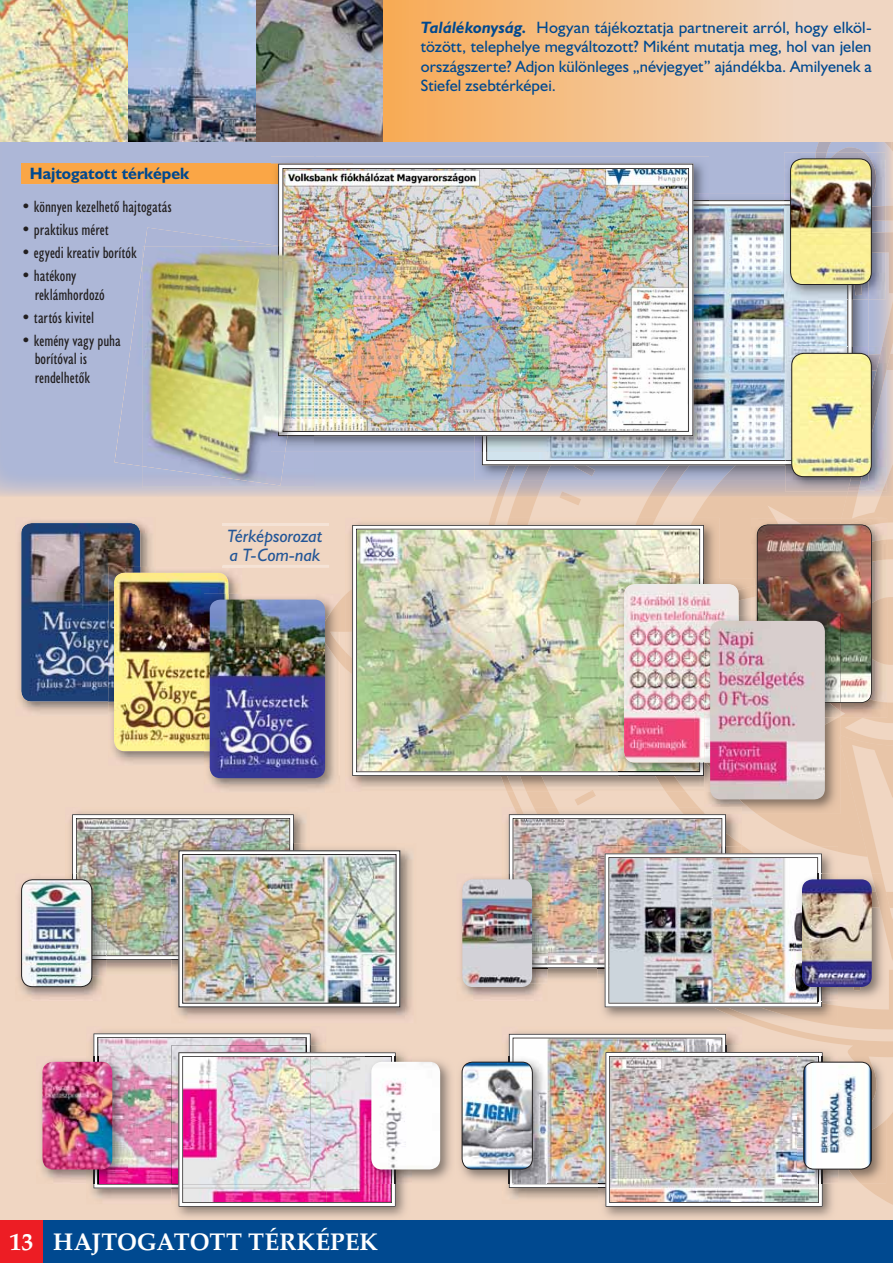
<style>
.page{position:relative;width:893px;height:1263px;background:#f0d6c2}
.page>*{position:absolute;margin:0;border:0;box-sizing:border-box;transform-origin:0 0}
.t1{font:700 24px "Palatino Linotype";letter-spacing:.005em;color:#fff}
.t2{font:italic 18px/19.5px "Humanist 521.PFL";letter-spacing:-.005em;color:#235697}
.t3{font:16.5px/19.5px "Humanist 521.PFL";letter-spacing:.005em;color:#004990;text-align:justify}
.t4{font:16.5px/18.8px "Humanist 521 Cn.PFL";color:#221f20}
.t5{font:700 16.5px "Humanist 521.PFL";color:#004990}
.s1{font-weight:700;font-style:italic}
</style>
<div class="page">
<div style="left:0;top:142px;width:315px;height:106px;background:#adb7d7"></div>
<div style="left:315px;top:142px;width:182px;height:15px;background:#adb7d7"></div>
<img style="left:0;top:248px;width:157px;height:248px">
<img style="left:157px;top:452px;width:340px;height:44px">
<div style="left:0;top:1220px;width:893px;height:43px;background:#004990"></div>
<div style="left:0;top:1220px;width:42px;height:43px;background:#ed1d24"></div>
<svg style="left:490px;top:497px;width:403px;height:708px"></svg>
<img style="left:497px;top:142px;width:396px;height:355px">
<svg style="left:340px;top:595px;width:5px;height:73px"></svg>
<img style="left:891px;top:142px;width:2px;height:9px">
<img style="left:868px;top:301px;width:25px;height:173px">
<svg style="left:383px;top:0;width:378px;height:142px;background:#f4be85"></svg>
<div style="left:21px;top:164px;width:332px;height:20px;background:#faa646"></div>
<img style="left:488px;top:518px;width:13px;height:274px">
<img style="left:345px;top:589px;width:7px;height:85px">
<svg style="left:352px;top:525px;width:149px;height:251px;background:#cdcccc"></svg>
<img style="left:356px;top:529px;width:145px;height:243px">
<img style="left:0;top:0;width:383px;height:142px">
<hr style="left:222px;top:523px;width:107px;height:3px;background:#f5e3d6">
<img style="left:19px;top:521px;width:133px;height:193px">
<img style="left:21px;top:523px;width:119px;height:179px;border-radius:11px">
<img style="left:177px;top:849px;width:236px;height:169px">
<img style="left:19px;top:878px;width:53px;height:121px">
<img style="left:72px;top:814px;width:330px;height:196px">
<img style="left:72px;top:874px;width:34px;height:86px">
<img style="left:76px;top:874px;width:30px;height:82px">
<img style="left:22px;top:880px;width:69px;height:106px;border-radius:11px">
<div style="left:21px;top:879px;width:71px;height:108px;border:1px solid #221f20;border-radius:11px"></div>
<img style="left:502px;top:1027px;width:240px;height:177px">
<img style="left:604px;top:1183px;width:234px;height:34px">
<img style="left:823px;top:1045px;width:15px;height:11px">
<img style="left:509px;top:1034px;width:314px;height:173px">
<img style="left:460px;top:1056px;width:53px;height:127px">
<img style="left:509px;top:1056px;width:1px;height:127px">
<img style="left:513px;top:1056px;width:34px;height:127px">
<img style="left:462px;top:1062px;width:70px;height:107px;border-radius:10px">
<div style="left:462px;top:1062px;width:71px;height:107px;border:1px solid #221f20;border-radius:10px"></div>
<img style="left:819px;top:1056px;width:67px;height:127px">
<img style="left:822px;top:1056px;width:1px;height:127px">
<img style="left:797px;top:1056px;width:22px;height:127px">
<img style="left:804px;top:1062px;width:67px;height:107px;border-radius:10px">
<div style="left:803px;top:1062px;width:69px;height:107px;border:1px solid #221f20;border-radius:10px"></div>
<img style="left:597px;top:1008px;width:116px;height:15px">
<img style="left:713px;top:1008px;width:47px;height:15px">
<img style="left:760px;top:1008px;width:78px;height:15px">
<img style="left:461px;top:874px;width:40px;height:127px">
<img style="left:462px;top:879px;width:70px;height:108px;border-radius:11px">
<img style="left:112px;top:571px;width:127px;height:193px">
<svg style="left:222px;top:565px;width:107px;height:3px"></svg>
<img style="left:108px;top:567px;width:48px;height:149px">
<img style="left:108px;top:567px;width:32px;height:135px">
<img style="left:114px;top:573px;width:114px;height:178px;border-radius:11px">
<img style="left:475px;top:452px;width:246px;height:29px">
<img style="left:503px;top:465px;width:13px;height:9px">
<img style="left:658px;top:465px;width:32px;height:9px">
<img style="left:574px;top:465px;width:21px;height:9px">
<img style="left:721px;top:465px;width:64px;height:9px">
<img style="left:522px;top:465px;width:29px;height:9px">
<img style="left:709px;top:193px;width:159px;height:154px">
<svg style="left:669px;top:465px;width:25px;height:1px"></svg>
<svg style="left:574px;top:465px;width:12px;height:1px"></svg>
<svg style="left:529px;top:465px;width:24px;height:1px"></svg>
<img style="left:486px;top:205px;width:362px;height:256px">
<img style="left:271px;top:157px;width:438px;height:295px">
<img style="left:271px;top:164px;width:7px;height:20px">
<img style="left:486px;top:205px;width:223px;height:247px">
<svg style="left:693px;top:169px;width:1px;height:37px"></svg>
<svg style="left:278px;top:164px;width:415px;height:272px;background:#dad9da"></svg>
<img style="left:282px;top:168px;width:407px;height:264px">
<img style="left:784px;top:152px;width:102px;height:147px">
<img style="left:815px;top:152px;width:71px;height:69px">
<img style="left:872px;top:232px;width:14px;height:22px">
<img style="left:784px;top:193px;width:84px;height:106px">
<img style="left:853px;top:285px;width:9px;height:10px">
<img style="left:784px;top:205px;width:64px;height:94px">
<img style="left:790px;top:159px;width:81px;height:125px;border-radius:12px">
<div style="left:790px;top:158px;width:82px;height:127px;border:1px solid #221f20;border-radius:12px"></div>
<img style="left:868px;top:347px;width:19px;height:127px">
<img style="left:852px;top:347px;width:16px;height:8px">
<img style="left:785px;top:347px;width:63px;height:114px">
<img style="left:792px;top:353px;width:79px;height:124px;border-radius:12px">
<div style="left:791px;top:353px;width:81px;height:124px;border:1px solid #221f20;border-radius:12px"></div>
<img style="left:143px;top:452px;width:171px;height:36px">
<img style="left:287px;top:436px;width:27px;height:16px">
<img style="left:288px;top:432px;width:26px;height:3px">
<svg style="left:288px;top:435px;width:26px;height:1px"></svg>
<img style="left:288px;top:247px;width:26px;height:185px">
<div style="left:114px;top:228px;width:157px;height:238px;background:#adb7d7"></div>
<svg style="left:271px;top:245px;width:12px;height:2px"></svg>
<img style="left:143px;top:247px;width:142px;height:239px">
<img style="left:271px;top:247px;width:16px;height:205px">
<img style="left:288px;top:247px;width:25px;height:184px">
<img style="left:278px;top:247px;width:10px;height:189px">
<img style="left:282px;top:247px;width:6px;height:185px">
<img style="left:208px;top:598px;width:127px;height:193px">
<img style="left:319px;top:600px;width:21px;height:63px">
<img style="left:204px;top:594px;width:38px;height:172px">
<img style="left:204px;top:594px;width:24px;height:157px">
<img style="left:210px;top:600px;width:115px;height:178px;border-radius:11px">
<img style="left:501px;top:474px;width:392px;height:534px">
<img style="left:739px;top:615px;width:15px;height:6px">
<img style="left:704px;top:763px;width:2px;height:14px">
<img style="left:706px;top:763px;width:4px;height:14px">
<img style="left:704px;top:615px;width:35px;height:148px">
<img style="left:710px;top:621px;width:115px;height:178px;border-radius:11px">
<img style="left:41px;top:1056px;width:52px;height:127px">
<img style="left:42px;top:1062px;width:70px;height:107px;border-radius:11px">
<img style="left:177px;top:1183px;width:230px;height:34px">
<img style="left:396px;top:1056px;width:55px;height:127px">
<img style="left:93px;top:1033px;width:303px;height:174px">
<img style="left:366px;top:1056px;width:26px;height:127px">
<img style="left:371px;top:1062px;width:69px;height:107px;border-radius:11px">
<p class="t5" style="left:30px;top:167px;width:161px">Hajtogatott térképek</p>
<p class="t4" style="left:21px;top:199px;width:152px">• könnyen kezelhető hajtogatás</p>
<p class="t4" style="left:21px;top:222px;width:89px">• praktikus méret</p>
<p class="t4" style="left:21px;top:245px;width:117px">• egyedi kreativ borítók</p>
<p class="t4" style="left:35px;top:268px;width:71px;text-indent:-13px">• hatékony reklámhordozó</p>
<p class="t4" style="left:21px;top:310px;width:74px">• tartós kivitel</p>
<p class="t4" style="left:35px;top:333px;width:88px;text-indent:-13px">• kemény vagy puha borítóval is rendelhetők</p>
<p class="t2" style="left:227px;top:528px;width:97px">Térképsorozat a T-Com-nak</p>
<p class="t3" style="left:421px;top:19px;width:452px"><span class="s1">Találékonyság.</span> Hogyan tájékoztatja partnereit arról, hogy elköl&shy;tözött, telephelye megváltozott? Miként mutatja meg, hol van jelen országszerte? Adjon különleges „névjegyet” ajándékba. Amilyenek a Stiefel zsebtérképei.</p>
<h1 class="t1" style="left:9px;top:1234px;width:370px">13 HAJTOGATOTT TÉRKÉPEK</h1>
</div>
